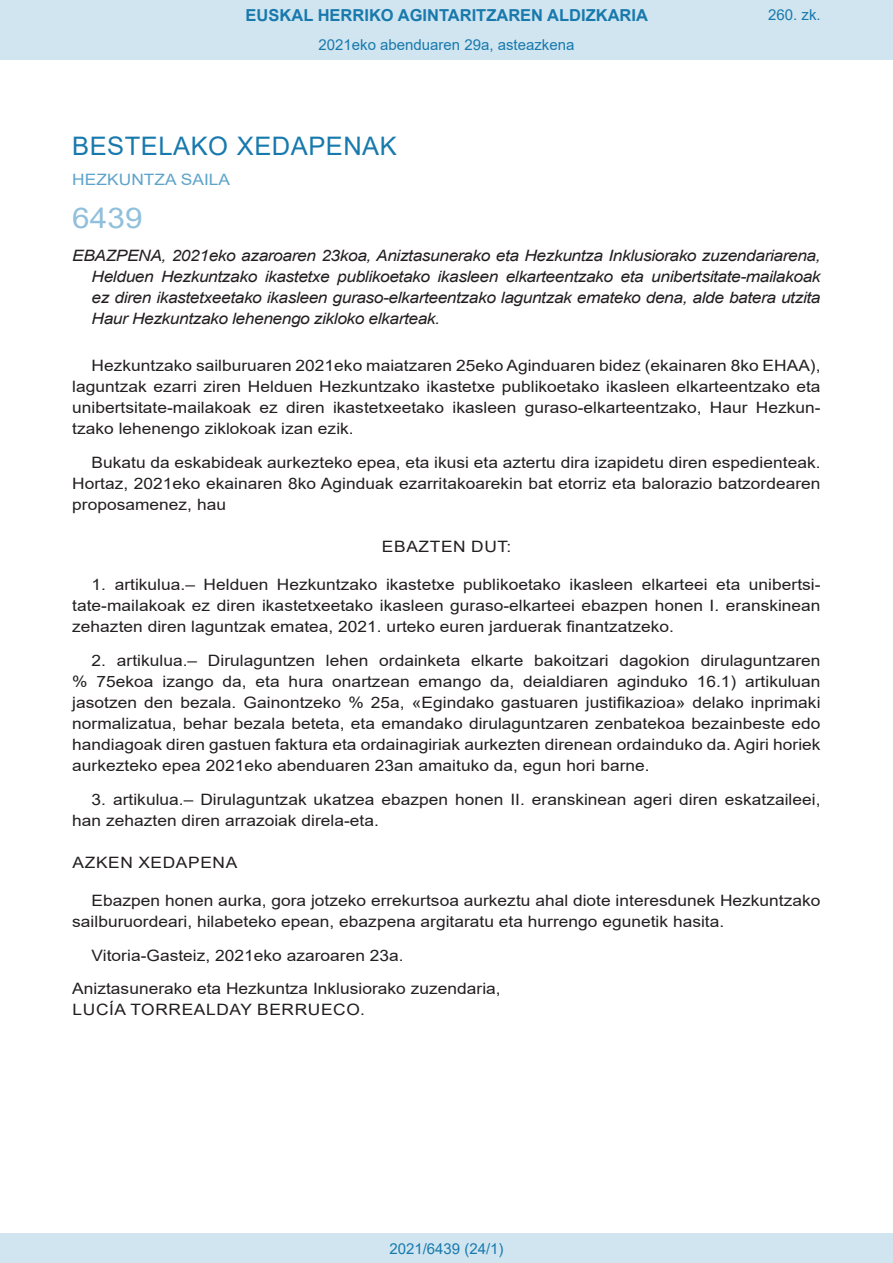
<style>
.page{position:relative;width:893px;height:1263px;background:#fff}
.page>*{position:absolute;margin:0;border:0;box-sizing:border-box;transform-origin:0 0}
.BOPVOrden{font:28.5px "Arial";color:#90c0db;scale:1.11 1}
.BOPVSeccion{font:25.5px "Arial";letter-spacing:.02em;color:#1879ad}
.t1{font:700 16.5px "Arial";color:#1879ad}
.BOPVDetalle{font:15.6px/21px "Arial";color:#231f20;text-align:justify;scale:1.11 1}
.BOPVTitulo{font:italic 15.6px/21px "Arial";letter-spacing:-.025em;color:#231f20;text-align:justify;scale:1.11 1}
.BOPVFirmaPuesto{font:15.6px "Arial";color:#231f20;scale:1.11 1}
.BOPVFirmaLugFec{font:15.6px "Arial";color:#231f20;scale:1.11 1}
.BOPVFirmaNombre{font:15.6px "Arial";letter-spacing:.035em;color:#231f20;scale:1.11 1}
.BOPVOrganismo{font:15.6px "Arial";letter-spacing:.005em;color:#5ea4ca;scale:1.11 1}
.BOPVDisposicion{font:15.6px "Arial";letter-spacing:.035em;color:#231f20;scale:1.11 1}
.BOPVClave{font:15.6px "Arial";letter-spacing:.035em;color:#231f20;scale:1.11 1}
.Paginacion_Centro{font:15px "Arial";color:#1879ad}
</style>
<div class="page">
<div style="left:0;top:0;width:893px;height:60px;background:#d0e5f0"></div>
<div style="left:0;top:1233px;width:893px;height:30px;background:#d0e5f0"></div>
<p class="t1" style="left:246px;top:3px;width:404px">EUSKAL HERRIKO AGINTARITZAREN ALDIZKARIA</p>
<p class="Paginacion_Centro" style="left:318px;top:35px;width:258px">2021eko abenduaren 29a, asteazkena</p>
<p class="Paginacion_Centro" style="left:768px;top:5px;width:54px">260. zk.</p>
<p class="BOPVSeccion" style="left:72px;top:128px;width:326px">BESTELAKO XEDAPENAK</p>
<p class="BOPVOrganismo" style="left:72px;top:169px;width:144px">HEZKUNTZA SAILA</p>
<p class="BOPVOrden" style="left:72px;top:198px;width:65px">6439</p>
<p class="BOPVTitulo" style="left:92px;top:246px;width:658px;text-indent:-19px">EBAZPENA, 2021eko azaroaren 23koa, Aniztasunerako eta Hezkuntza Inklusiorako zuzendariarena, Helduen Hezkuntzako ikastetxe publikoetako ikasleen elkarteentzako eta unibertsitate-mailakoak ez diren ikastetxeetako ikasleen guraso-elkarteentzako laguntzak emateko dena, alde batera utzita Haur Hezkuntzako lehenengo zikloko elkarteak.</p>
<p class="BOPVDetalle" style="left:72px;top:355px;width:676px;text-indent:19px">Hezkuntzako sailburuaren 2021eko maiatzaren 25eko Aginduaren bidez (ekainaren 8ko EHAA), laguntzak ezarri ziren Helduen Hezkuntzako ikastetxe publikoetako ikasleen elkarteentzako eta unibertsitate-mailakoak ez diren ikastetxeetako ikasleen guraso-elkarteentzako, Haur Hezkun&shy;tzako lehenengo ziklokoak izan ezik.</p>
<p class="BOPVDetalle" style="left:72px;top:452px;width:676px;text-indent:19px">Bukatu da eskabideak aurkezteko epea, eta ikusi eta aztertu dira izapidetu diren espedienteak.<br>Hortaz, 2021eko ekainaren 8ko Aginduak ezarritakoarekin bat etorriz eta balorazio batzordearen proposamenez, hau</p>
<p class="BOPVClave" style="left:382px;top:536px;width:118px">EBAZTEN DUT:</p>
<p class="BOPVDetalle" style="left:72px;top:574px;width:676px;text-indent:19px">1. artikulua.– Helduen Hezkuntzako ikastetxe publikoetako ikasleen elkarteei eta unibertsi&shy;tate-mailakoak ez diren ikastetxeetako ikasleen guraso-elkarteei ebazpen honen I. eranskinean zehazten diren laguntzak ematea, 2021. urteko euren jarduerak finantzatzeko.</p>
<p class="BOPVDetalle" style="left:72px;top:650px;width:676px;text-indent:19px">2. artikulua.– Dirulaguntzen lehen ordainketa elkarte bakoitzari dagokion dirulaguntzaren % 75ekoa izango da, eta hura onartzean emango da, deialdiaren aginduko 16.1) artikuluan jasotzen den bezala. Gainontzeko % 25a, «Egindako gastuaren justifikazioa» delako inprimaki normalizatua, behar bezala beteta, eta emandako dirulaguntzaren zenbatekoa bezainbeste edo handiagoak diren gastuen faktura eta ordainagiriak aurkezten direnean ordainduko da. Agiri horiek aurkezteko epea 2021eko abenduaren 23an amaituko da, egun hori barne.</p>
<p class="BOPVDetalle" style="left:72px;top:788px;width:676px;text-indent:19px">3. artikulua.– Dirulaguntzak ukatzea ebazpen honen II. eranskinean ageri diren eskatzaileei, han zehazten diren arrazoiak direla-eta.</p>
<p class="BOPVDisposicion" style="left:73px;top:852px;width:150px">AZKEN XEDAPENA</p>
<p class="BOPVDetalle" style="left:72px;top:890px;width:676px;text-indent:19px">Ebazpen honen aurka, gora jotzeko errekurtsoa aurkeztu ahal diote interesdunek Hezkuntzako sailburuordeari, hilabeteko epean, ebazpena argitaratu eta hurrengo egunetik hasita.</p>
<p class="BOPVFirmaLugFec" style="left:92px;top:944px;width:283px">Vitoria-Gasteiz, 2021eko azaroaren 23a.</p>
<p class="BOPVFirmaPuesto" style="left:72px;top:978px;width:387px">Aniztasunerako eta Hezkuntza Inklusiorako zuzendaria,</p>
<p class="BOPVFirmaNombre" style="left:73px;top:999px;width:265px">LUCÍA TORREALDAY BERRUECO.</p>
<p class="Paginacion_Centro" style="left:389px;top:1238px;width:116px">2021/6439 (24/1)</p>
</div>
